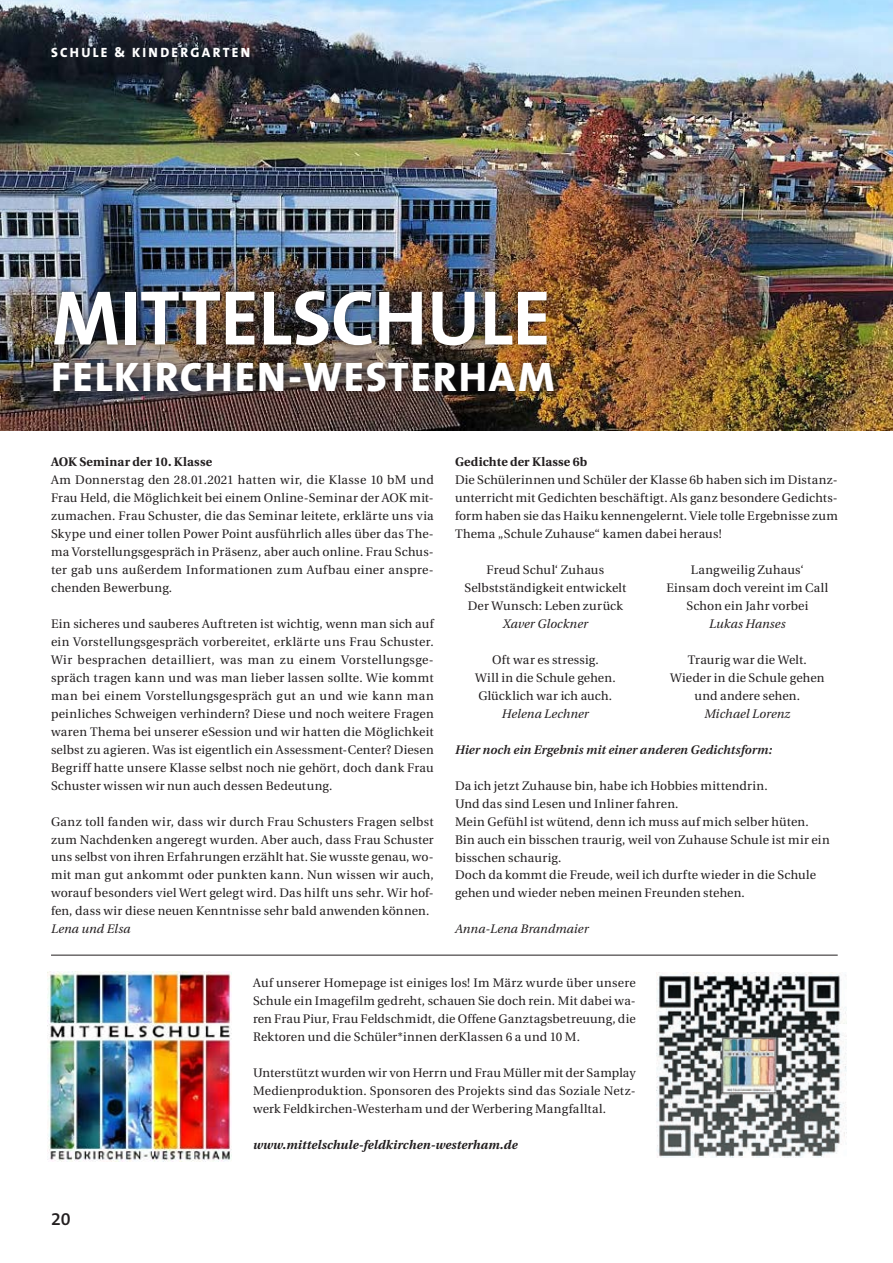
<style>
.page{position:relative;width:893px;height:1263px;background:#fff}
.page>*{position:absolute;margin:0;border:0;box-sizing:border-box;transform-origin:0 0}
.t1{font:700 78px "The Sans B W7";letter-spacing:-.005em;color:#fff}
.t2{font:800 41.55px "The Sans B W8";letter-spacing:.045em;color:#fff}
.t3{font:600 18px "The Sans B W6";color:#231f20}
.t4{font:800 13.5px "The Sans B W8";letter-spacing:.17em;color:#fff}
.t5{font:12.3px/18px "Utopia";letter-spacing:.015em;color:#231f20;text-align:justify}
.t6{font:italic 12.3px "Utopia";letter-spacing:.01em;color:#231f20}
.t7{font:italic 600 12.3px "Utopia";letter-spacing:.01em;color:#231f20}
.t8{font:700 12.3px "Utopia";letter-spacing:.01em;color:#231f20}
.t9{font:italic 700 12.3px "Utopia";letter-spacing:.01em;color:#231f20}
</style>
<div class="page">
<img style="left:0;top:0;width:893px;height:430px">
<img style="left:657px;top:973px;width:189px;height:185px">
<hr style="left:51px;top:955px;width:787px;height:1px;background:#231f20">
<img style="left:48px;top:972px;width:184px;height:189px">
<div style="left:44px;top:282px;width:518px;height:119px;background:#231f20;opacity:.75"></div>
<p class="t4" style="left:51px;top:44px;width:200px">SCHULE &amp; KINDERGARTEN</p>
<h1 class="t1" style="left:52px;top:268px;width:501px">MITTELSCHULE</h1>
<h2 class="t2" style="left:51px;top:350px;width:505px">FELKIRCHEN-WESTERHAM</h2>
<p class="t8" style="left:51px;top:455px;width:163px">AOK Seminar der 10. Klasse</p>
<p class="t5" style="left:51px;top:471px;width:384px">Am Donnerstag den 28.01.2021 hatten wir, die Klasse 10 bM und Frau Held, die Möglichkeit bei einem Online-Seminar der AOK mit&shy;zumachen. Frau Schuster, die das Seminar leitete, erklärte uns via Skype und einer tollen Power Point ausführlich alles über das The&shy;ma Vorstellungsgespräch in Präsenz, aber auch online. Frau Schus&shy;ter gab uns außerdem Informationen zum Aufbau einer anspre&shy;chenden Bewerbung.</p>
<p class="t5" style="left:51px;top:615px;width:384px">Ein sicheres und sauberes Auftreten ist wichtig, wenn man sich auf ein Vorstellungsgespräch vorbereitet, erklärte uns Frau Schuster.<br>Wir besprachen detailliert, was man zu einem Vorstellungsge&shy;spräch tragen kann und was man lieber lassen sollte. Wie kommt man bei einem Vorstellungsgespräch gut an und wie kann man peinliches Schweigen verhindern? Diese und noch weitere Fragen waren Thema bei unserer eSession und wir hatten die Möglichkeit selbst zu agieren. Was ist eigentlich ein Assessment-Center? Diesen Begriff hatte unsere Klasse selbst noch nie gehört, doch dank Frau Schuster wissen wir nun auch dessen Bedeutung.</p>
<p class="t5" style="left:51px;top:813px;width:384px">Ganz toll fanden wir, dass wir durch Frau Schusters Fragen selbst zum Nachdenken angeregt wurden. Aber auch, dass Frau Schuster uns selbst von ihren Erfahrungen erzählt hat. Sie wusste genau, wo&shy;mit man gut ankommt oder punkten kann. Nun wissen wir auch, worauf besonders viel Wert gelegt wird. Das hilft uns sehr. Wir hof&shy;fen, dass wir diese neuen Kenntnisse sehr bald anwenden können.</p>
<p class="t6" style="left:51px;top:922px;width:81px">Lena und Elsa</p>
<p class="t8" style="left:455px;top:455px;width:134px">Gedichte der Klasse 6b</p>
<p class="t5" style="left:455px;top:471px;width:384px">Die Schülerinnen und Schüler der Klasse 6b haben sich im Distanz&shy;unterricht mit Gedichten beschäftigt. Als ganz besondere Gedichts&shy;form haben sie das Haiku kennengelernt. Viele tolle Ergebnisse zum Thema „Schule Zuhause“ kamen dabei heraus!</p>
<p class="t5" style="left:464px;top:561px;width:163px;text-align:center">Freud Schul‘ Zuhaus<br>Selbstständigkeit entwickelt<br>Der Wunsch: Leben zurück</p>
<p class="t6" style="left:503px;top:617px;width:87px">Xaver Glockner</p>
<p class="t5" style="left:475px;top:651px;width:142px;text-align:center">Oft war es stressig.<br>Will in die Schule gehen.<br>Glücklich war ich auch.</p>
<p class="t6" style="left:502px;top:707px;width:88px">Helena Lechner</p>
<p class="t5" style="left:666px;top:561px;width:164px;text-align:center">Langweilig Zuhaus‘<br>Einsam doch vereint im Call<br>Schon ein Jahr vorbei</p>
<p class="t6" style="left:709px;top:617px;width:78px">Lukas Hanses</p>
<p class="t5" style="left:670px;top:651px;width:156px;text-align:center">Traurig war die Welt.<br>Wieder in die Schule gehen und andere sehen.</p>
<p class="t6" style="left:704px;top:707px;width:87px">Michael Lorenz</p>
<p class="t7" style="left:455px;top:743px;width:319px">Hier noch ein Ergebnis mit einer anderen Gedichtsform:</p>
<p class="t5" style="left:455px;top:777px;width:376px;text-align:left">Da ich jetzt Zuhause bin, habe ich Hobbies mittendrin.<br>Und das sind Lesen und Inliner fahren.<br>Mein Gefühl ist wütend, denn ich muss auf mich selber hüten.<br>Bin auch ein bisschen traurig, weil von Zuhause Schule ist mir ein bisschen schaurig.<br>Doch da kommt die Freude, weil ich durfte wieder in die Schule gehen und wieder neben meinen Freunden stehen.</p>
<p class="t6" style="left:455px;top:922px;width:135px">Anna-Lena Brandmaier</p>
<h3 class="t3" style="left:51px;top:1207px;width:21px">20</h3>
<p class="t5" style="left:253px;top:974px;width:384px">Auf unserer Homepage ist einiges los! Im März wurde über unsere Schule ein Imagefilm gedreht, schauen Sie doch rein. Mit dabei wa&shy;ren Frau Piur, Frau Feldschmidt, die Offene Ganztagsbetreuung, die Rektoren und die Schüler*innen derKlassen 6 a und 10 M.</p>
<p class="t5" style="left:253px;top:1064px;width:384px">Unterstützt wurden wir von Herrn und Frau Müller mit der Samplay Medienproduktion. Sponsoren des Projekts sind das Soziale Netz&shy;werk Feldkirchen-Westerham und der Werbering Mangfalltal.</p>
<p class="t9" style="left:253px;top:1137px;width:266px">www.mittelschule-feldkirchen-westerham.de</p>
</div>
